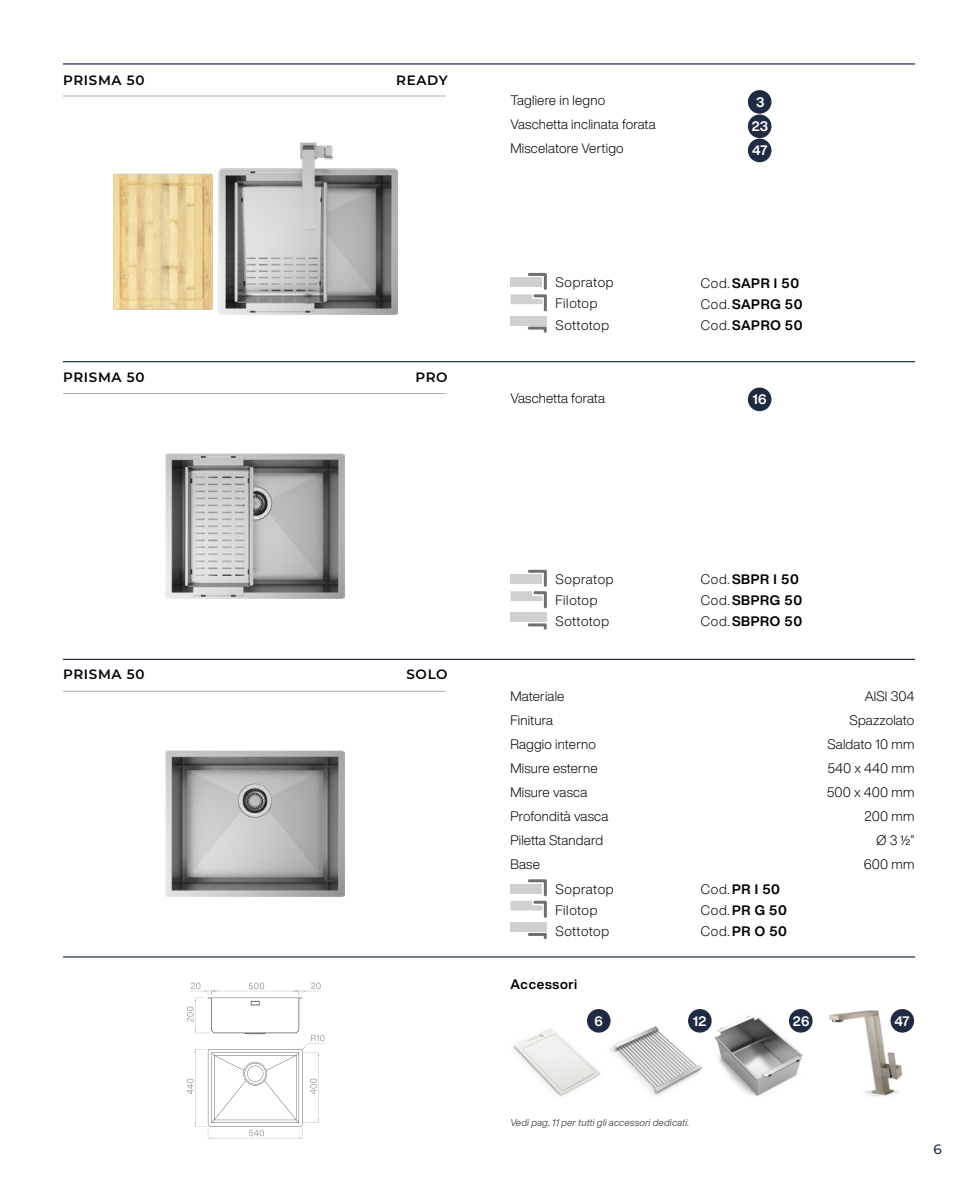
<style>
.page{position:relative;width:978px;height:1191px;background:#fff}
.page>*{position:absolute;margin:0;border:0;box-sizing:border-box;transform-origin:0 0}
.t1{font:300 13.5px/24px "Helvetica Now Display";letter-spacing:.015em;color:#000}
.t2{font:700 13.5px/21px "Helvetica Now Display";letter-spacing:.045em;color:#000}
.t3{font:300 13.5px/21px "Helvetica Now Display";letter-spacing:.035em;color:#000}
.t4{font:600 13.5px "Montserrat";letter-spacing:.05em;color:#000}
.t5{font:700 13.5px/24.3px "Helvetica Now Display";letter-spacing:.005em;color:#fff;text-align:center}
.t6{font:500 13.5px "Montserrat";color:#1f2b43}
.t7{font:italic 9.75px "Helvetica Now Display";letter-spacing:.015em;color:#575756}
.s1{font-weight:300}
</style>
<div class="page">
<img style="left:609px;top:1024px;width:99px;height:72px">
<img style="left:513px;top:1025px;width:89px;height:72px">
<img style="left:829px;top:1010px;width:75px;height:87px">
<img style="left:715px;top:1014px;width:89px;height:82px">
<hr style="left:63px;top:659px;width:852px;height:1px;background:#1f2b43">
<hr style="left:63px;top:956px;width:852px;height:1px;background:#1f2b43">
<hr style="left:63px;top:361px;width:852px;height:1px;background:#1f2b43">
<hr style="left:63px;top:63px;width:852px;height:2px;background:#1f2b43">
<svg style="left:63px;top:691px;width:383px;height:1px"></svg>
<svg style="left:63px;top:393px;width:383px;height:1px"></svg>
<svg style="left:63px;top:96px;width:383px;height:1px"></svg>
<div style="left:748px;top:90px;width:23px;height:24px;background:#1f2b43;border-radius:50%"></div>
<div style="left:748px;top:114px;width:23px;height:24px;background:#1f2b43;border-radius:50%"></div>
<div style="left:748px;top:139px;width:23px;height:23px;background:#1f2b43;border-radius:50%"></div>
<div style="left:748px;top:387px;width:23px;height:24px;background:#1f2b43;border-radius:50%"></div>
<div style="left:587px;top:1009px;width:24px;height:23px;background:#1f2b43;border-radius:50%"></div>
<div style="left:688px;top:1009px;width:24px;height:23px;background:#1f2b43;border-radius:50%"></div>
<div style="left:789px;top:1009px;width:24px;height:23px;background:#1f2b43;border-radius:50%"></div>
<div style="left:890px;top:1009px;width:24px;height:23px;background:#1f2b43;border-radius:50%"></div>
<div style="left:510px;top:316px;width:37px;height:9px;background:#d0d0d0"></div>
<svg style="left:528px;top:326px;width:19px;height:7px"></svg>
<div style="left:510px;top:612px;width:37px;height:10px;background:#d0d0d0"></div>
<svg style="left:528px;top:623px;width:19px;height:6px"></svg>
<div style="left:510px;top:922px;width:37px;height:9px;background:#d0d0d0"></div>
<svg style="left:528px;top:933px;width:19px;height:6px"></svg>
<svg style="left:510px;top:273px;width:37px;height:38px"></svg>
<svg style="left:510px;top:570px;width:37px;height:38px"></svg>
<svg style="left:510px;top:879px;width:37px;height:38px"></svg>
<img style="left:166px;top:751px;width:179px;height:145px">
<img style="left:113px;top:142px;width:285px;height:172px">
<img style="left:166px;top:453px;width:179px;height:146px">
<svg style="left:187px;top:982px;width:138px;height:157px"></svg>
<p class="t4" style="left:63px;top:70px;width:83px">PRISMA 50</p>
<p class="t4" style="left:396px;top:70px;width:53px">READY</p>
<p class="t1" style="left:510px;top:88px;width:147px">Tagliere in legno<br>Vaschetta inclinata forata<br>Miscelatore Vertigo</p>
<p class="t5" style="left:752px;top:90px;width:18px">3<br>23<br>47</p>
<p class="t3" style="left:555px;top:272px;width:60px">Sopratop<br>Filotop<br>Sottotop</p>
<p class="t2" style="left:701px;top:272px;width:103px"><span class="s1">Cod.</span>SAPR I 50<br><span class="s1">Cod.</span>SAPRG 50<br><span class="s1">Cod.</span>SAPRO 50</p>
<p class="t4" style="left:63px;top:368px;width:83px">PRISMA 50</p>
<p class="t4" style="left:415px;top:368px;width:34px">PRO</p>
<p class="t1" style="left:510px;top:386px;width:96px">Vaschetta forata</p>
<p class="t5" style="left:753px;top:387px;width:16px">16</p>
<p class="t3" style="left:555px;top:569px;width:60px">Sopratop<br>Filotop<br>Sottotop</p>
<p class="t2" style="left:701px;top:569px;width:103px"><span class="s1">Cod.</span>SBPR I 50<br><span class="s1">Cod.</span>SBPRG 50<br><span class="s1">Cod.</span>SBPRO 50</p>
<p class="t4" style="left:63px;top:665px;width:83px">PRISMA 50</p>
<p class="t4" style="left:406px;top:665px;width:43px">SOLO</p>
<p class="t1" style="left:510px;top:683px;width:99px">Materiale<br>Finitura<br>Raggio interno<br>Misure esterne<br>Misure vasca<br>Profondità vasca<br>Piletta Standard<br>Base</p>
<p class="t1" style="left:827px;top:683px;width:89px;text-align:right">AISI 304<br>Spazzolato<br>Saldato 10 mm<br>540 x 440 mm<br>500 x 400 mm<br>200 mm<br>Ø 3 ½”<br>600 mm</p>
<p class="t3" style="left:555px;top:878px;width:60px">Sopratop<br>Filotop<br>Sottotop</p>
<p class="t2" style="left:701px;top:878px;width:88px"><span class="s1">Cod.</span>PR I 50<br><span class="s1">Cod.</span>PR G 50<br><span class="s1">Cod.</span>PR O 50</p>
<p class="t2" style="left:510px;top:973px;width:68px">Accessori</p>
<p class="t5" style="left:594px;top:1009px;width:10px">6</p>
<p class="t5" style="left:693px;top:1009px;width:15px">12</p>
<p class="t5" style="left:793px;top:1009px;width:18px">26</p>
<p class="t5" style="left:894px;top:1009px;width:17px">47</p>
<p class="t7" style="left:510px;top:1116px;width:181px">Vedi pag. 11 per tutti gli accessori dedicati.</p>
<p class="t6" style="left:933px;top:1139px;width:10px">6</p>
</div>
